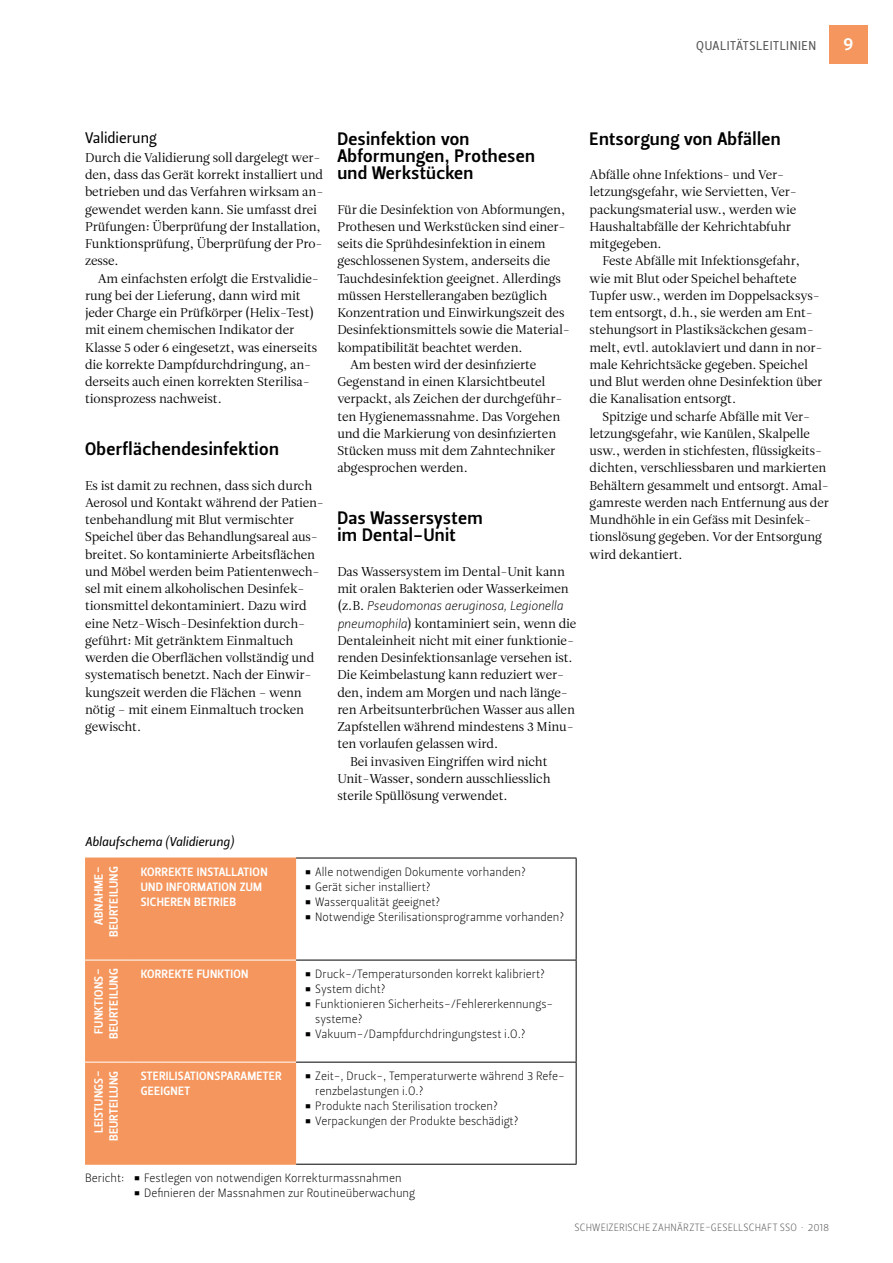
<style>
.page{position:relative;width:893px;height:1263px;background:#fff}
.page>*{position:absolute;margin:0;border:0;box-sizing:border-box;transform-origin:0 0}
.t1{font:18px/17.2px "Leitura Sans Grot 3";letter-spacing:.02em;color:#000}
.t2{font:18px "Leitura Sans Grot 3";color:#fff}
.t3{font:15.3px "Leitura Sans Grot 2";color:#000}
.t4{font:12.75px/17.2px "Leitura Roman 1";letter-spacing:-.01em;color:#000}
.t5{font:12.75px "Leitura Sans Italic 1";letter-spacing:-.01em;color:#000}
.t6{font:12.75px "Leitura Sans Italic 2";color:#000}
.t7{font:12.75px "Leitura Sans Grot 2";letter-spacing:.045em;color:#555756}
.t8{font:12px/15px "Leitura Sans Grot 1";color:#000}
.t9{font:12px/15px "Leitura Sans Grot 3";letter-spacing:.025em;color:#fff;text-align:right}
.t10{font:10.5px "Leitura Sans Grot 1";letter-spacing:.015em;color:#555756}
.s1{font-family:"Leitura Roman 1"}
.s2{font-family:"Leitura Sans Italic 1"}
.s3{font-family:"Leitura Sans Grot 3";font-size:27px}
</style>
<div class="page">
<div style="left:829px;top:26px;width:38px;height:38px;background:#f4965d"></div>
<div style="left:85px;top:859px;width:211px;height:305px;background:#f4965d"></div>
<hr style="left:85px;top:960px;width:47px;height:1px;background:#fff">
<hr style="left:132px;top:960px;width:164px;height:1px;background:#fff">
<hr style="left:85px;top:1062px;width:47px;height:1px;background:#fff">
<hr style="left:132px;top:1062px;width:164px;height:1px;background:#fff">
<hr style="left:296px;top:960px;width:280px;height:1px;background:#000">
<hr style="left:296px;top:1062px;width:280px;height:1px;background:#000">
<hr style="left:576px;top:858px;width:1px;height:102px;background:#000">
<hr style="left:576px;top:960px;width:1px;height:102px;background:#000">
<hr style="left:576px;top:1062px;width:1px;height:102px;background:#000">
<hr style="left:296px;top:1164px;width:280px;height:1px;background:#000">
<hr style="left:85px;top:1164px;width:47px;height:1px;background:#f4965d">
<hr style="left:132px;top:1164px;width:164px;height:1px;background:#f4965d">
<hr style="left:85px;top:858px;width:47px;height:1px;background:#f4965d">
<hr style="left:132px;top:858px;width:164px;height:1px;background:#f4965d">
<hr style="left:296px;top:858px;width:280px;height:1px;background:#000">
<p class="t7" style="left:696px;top:38px;width:122px">QUALITÄTSLEITLINIEN</p>
<h1 class="t2" style="left:843px;top:34px;width:12px">9</h1>
<p class="t3" style="left:85px;top:129px;width:73px">Validierung</p>
<p class="t4" style="left:85px;top:149px;width:240px">Durch die Validierung soll dargelegt wer&shy;den, dass das Gerät korrekt installiert und betrieben und das Verfahren wirksam an&shy;gewendet werden kann. Sie umfasst drei Prüfungen: Überprüfung der Installation, Funktionsprüfung, Überprüfung der Pro&shy;zesse.</p>
<p class="t4" style="left:85px;top:270px;width:235px;text-indent:13px">Am einfachsten erfolgt die Erstvalidie&shy;rung bei der Lieferung, dann wird mit jeder Charge ein Prüfkörper (Helix-Test) mit einem chemischen Indikator der Klasse 5 oder 6 eingesetzt, was einerseits die korrekte Dampfdurchdringung, an&shy;derseits auch einen korrekten Sterilisa&shy;tionsprozess nachweist.</p>
<h1 class="t1" style="left:85px;top:440px;width:195px">Oberflächendesinfektion</h1>
<p class="t4" style="left:85px;top:477px;width:241px">Es ist damit zu rechnen, dass sich durch Aerosol und Kontakt während der Patien&shy;tenbehandlung mit Blut vermischter Speichel über das Behandlungsareal aus&shy;breitet. So kontaminierte Arbeitsflächen und Möbel werden beim Patientenwech&shy;sel mit einem alkoholischen Desinfek&shy;tionsmittel dekontaminiert. Dazu wird eine Netz-Wisch-Desinfektion durch&shy;geführt: Mit getränktem Einmaltuch werden die Oberflächen vollständig und systematisch benetzt. Nach der Einwir&shy;kungszeit werden die Flächen – wenn nötig – mit einem Einmaltuch trocken gewischt.</p>
<h1 class="t1" style="left:337px;top:130px;width:199px">Desinfektion von<br>Abformungen, Prothesen und Werkstücken</h1>
<p class="t4" style="left:337px;top:201px;width:230px">Für die Desinfektion von Abformungen,</p>
<p class="t4" style="left:337px;top:218px;width:230px">Prothesen und Werkstücken sind einer-</p>
<p class="t4" style="left:337px;top:235px;width:210px">seits die Sprühdesinfektion in einem</p>
<p class="t4" style="left:337px;top:252px;width:215px">geschlossenen System, anderseits die</p>
<p class="t4" style="left:337px;top:270px;width:225px">Tauchdesinfektion geeignet. Allerdings</p>
<p class="t4" style="left:337px;top:287px;width:211px">müssen Herstellerangaben bezüglich</p>
<p class="t4" style="left:337px;top:304px;width:229px">Konzentration und Einwirkungszeit des</p>
<p class="t4" style="left:337px;top:321px;width:234px">Desinfektionsmittels sowie die Material-</p>
<p class="t4" style="left:337px;top:339px;width:187px">kompatibilität beachtet werden.</p>
<p class="t4" style="left:350px;top:356px;width:188px">Am besten wird der desinfizierte</p>
<p class="t4" style="left:337px;top:373px;width:209px">Gegenstand in einen Klarsichtbeutel</p>
<p class="t4" style="left:337px;top:390px;width:227px">verpackt, als Zeichen der durchgeführ-</p>
<p class="t4" style="left:337px;top:408px;width:224px">ten Hygienemassnahme. Das Vorgehen</p>
<p class="t4" style="left:337px;top:425px;width:220px">und die Markierung von desinfizierten</p>
<p class="t4" style="left:337px;top:442px;width:219px">Stücken muss mit dem Zahntechniker</p>
<p class="t4" style="left:337px;top:459px;width:132px">abgesprochen werden.</p>
<h1 class="t1" style="left:337px;top:509px;width:147px">Das Wassersystem im Dental-Unit</h1>
<p class="t4" style="left:337px;top:563px;width:233px">Das Wassersystem im Dental-Unit kann mit oralen Bakterien oder Wasserkeimen</p>
<p class="t5" style="left:337px;top:599px;width:227px"><span class="s1">(z.B.</span> Pseudomonas aeruginosa, Legionella</p>
<p class="t4" style="left:337px;top:615px;width:241px"><span class="s2">pneumophila</span>) kontaminiert sein, wenn die</p>
<p class="t4" style="left:337px;top:632px;width:238px">Dentaleinheit nicht mit einer funktionie-</p>
<p class="t4" style="left:337px;top:649px;width:237px">renden Desinfektionsanlage versehen ist.</p>
<p class="t4" style="left:337px;top:666px;width:228px">Die Keimbelastung kann reduziert wer-</p>
<p class="t4" style="left:337px;top:684px;width:232px">den, indem am Morgen und nach länge-</p>
<p class="t4" style="left:337px;top:701px;width:239px">ren Arbeitsunterbrüchen Wasser aus allen</p>
<p class="t4" style="left:337px;top:718px;width:238px">Zapfstellen während mindestens 3 Minu-</p>
<p class="t4" style="left:337px;top:735px;width:162px">ten vorlaufen gelassen wird.</p>
<p class="t4" style="left:350px;top:753px;width:199px">Bei invasiven Eingriffen wird nicht</p>
<p class="t4" style="left:337px;top:770px;width:215px">Unit-Wasser, sondern ausschliesslich</p>
<p class="t4" style="left:337px;top:787px;width:172px">sterile Spüllösung verwendet.</p>
<p class="t6" style="left:85px;top:834px;width:150px">Ablaufschema (Validierung)</p>
<p class="t9" style="left:91px;top:937px;width:72px;rotate:-90deg">ABNAHME-<br>BEURTEILUNG</p>
<p class="t9" style="left:141px;top:864px;width:128px;text-align:left">KORREKTE INSTALLATION<br>UND INFORMATION ZUM<br>SICHEREN BETRIEB</p>
<p class="t8" style="left:305px;top:864px;width:223px"><span class="s3">•</span> Alle notwendigen Dokumente vorhanden?</p>
<p class="t8" style="left:305px;top:879px;width:128px"><span class="s3">•</span> Gerät sicher installiert?</p>
<p class="t8" style="left:305px;top:894px;width:138px"><span class="s3">•</span> Wasserqualität geeignet?</p>
<p class="t8" style="left:305px;top:909px;width:262px"><span class="s3">•</span> Notwendige Sterilisationsprogramme vorhanden?</p>
<p class="t9" style="left:91px;top:1039px;width:72px;text-align:center;rotate:-90deg">FUNKTIONS-<br>BEURTEILUNG</p>
<p class="t9" style="left:141px;top:966px;width:109px">KORREKTE FUNKTION</p>
<p class="t8" style="left:305px;top:966px;width:242px"><span class="s3">•</span> Druck-/Temperatursonden korrekt kalibriert?</p>
<p class="t8" style="left:305px;top:981px;width:83px"><span class="s3">•</span> System dicht?</p>
<p class="t8" style="left:315px;top:996px;width:240px;text-indent:-11px"><span class="s3">•</span> Funktionieren Sicherheits-/Fehlererkennungs&shy;systeme?</p>
<p class="t8" style="left:305px;top:1026px;width:223px"><span class="s3">•</span> Vakuum-/Dampfdurchdringungstest i.O.?</p>
<p class="t9" style="left:91px;top:1141px;width:72px;rotate:-90deg">LEISTUNGS-<br>BEURTEILUNG</p>
<p class="t9" style="left:141px;top:1068px;width:142px;text-align:left">STERILISATIONSPARAMETER<br>GEEIGNET</p>
<p class="t8" style="left:315px;top:1068px;width:251px;text-indent:-11px"><span class="s3">•</span> Zeit-, Druck-, Temperaturwerte während 3 Refe&shy;renzbelastungen i.O.?</p>
<p class="t8" style="left:305px;top:1098px;width:195px"><span class="s3">•</span> Produkte nach Sterilisation trocken?</p>
<p class="t8" style="left:305px;top:1113px;width:216px"><span class="s3">•</span> Verpackungen der Produkte beschädigt?</p>
<p class="t8" style="left:85px;top:1170px;width:41px">Bericht:</p>
<p class="t8" style="left:134px;top:1170px;width:270px"><span class="s3">•</span> Festlegen von notwendigen Korrekturmassnahmen</p>
<p class="t8" style="left:134px;top:1185px;width:283px"><span class="s3">•</span> Definieren der Massnahmen zur Routineüberwachung</p>
<h1 class="t1" style="left:590px;top:130px;width:193px">Entsorgung von Abfällen</h1>
<p class="t4" style="left:590px;top:166px;width:208px">Abfälle ohne Infektions- und Ver&shy;letzungsgefahr, wie Servietten, Ver&shy;packungsmaterial usw., werden wie<br>Haushaltabfälle der Kehrichtabfuhr mitgegeben.</p>
<p class="t4" style="left:590px;top:252px;width:234px;text-indent:13px">Feste Abfälle mit Infektionsgefahr, wie mit Blut oder Speichel behaftete Tupfer usw., werden im Doppelsacksys&shy;tem entsorgt, d.h., sie werden am Ent&shy;stehungsort in Plastiksäckchen gesam&shy;melt, evtl. autoklaviert und dann in nor&shy;male Kehrichtsäcke gegeben. Speichel und Blut werden ohne Desinfektion über die Kanalisation entsorgt.</p>
<p class="t4" style="left:590px;top:408px;width:241px;text-indent:13px">Spitzige und scharfe Abfälle mit Ver&shy;letzungsgefahr, wie Kanülen, Skalpelle usw., werden in stichfesten, flüssigkeits&shy;dichten, verschliessbaren und markierten Behältern gesammelt und entsorgt. Amal&shy;gamreste werden nach Entfernung aus der Mundhöhle in ein Gefäss mit Desinfek&shy;tionslösung gegeben. Vor der Entsorgung wird dekantiert.</p>
<p class="t10" style="left:575px;top:1222px;width:256px">SCHWEIZERISCHE ZAHNÄRZTE-GESELLSCHAFT SSO 2018</p>
</div>
